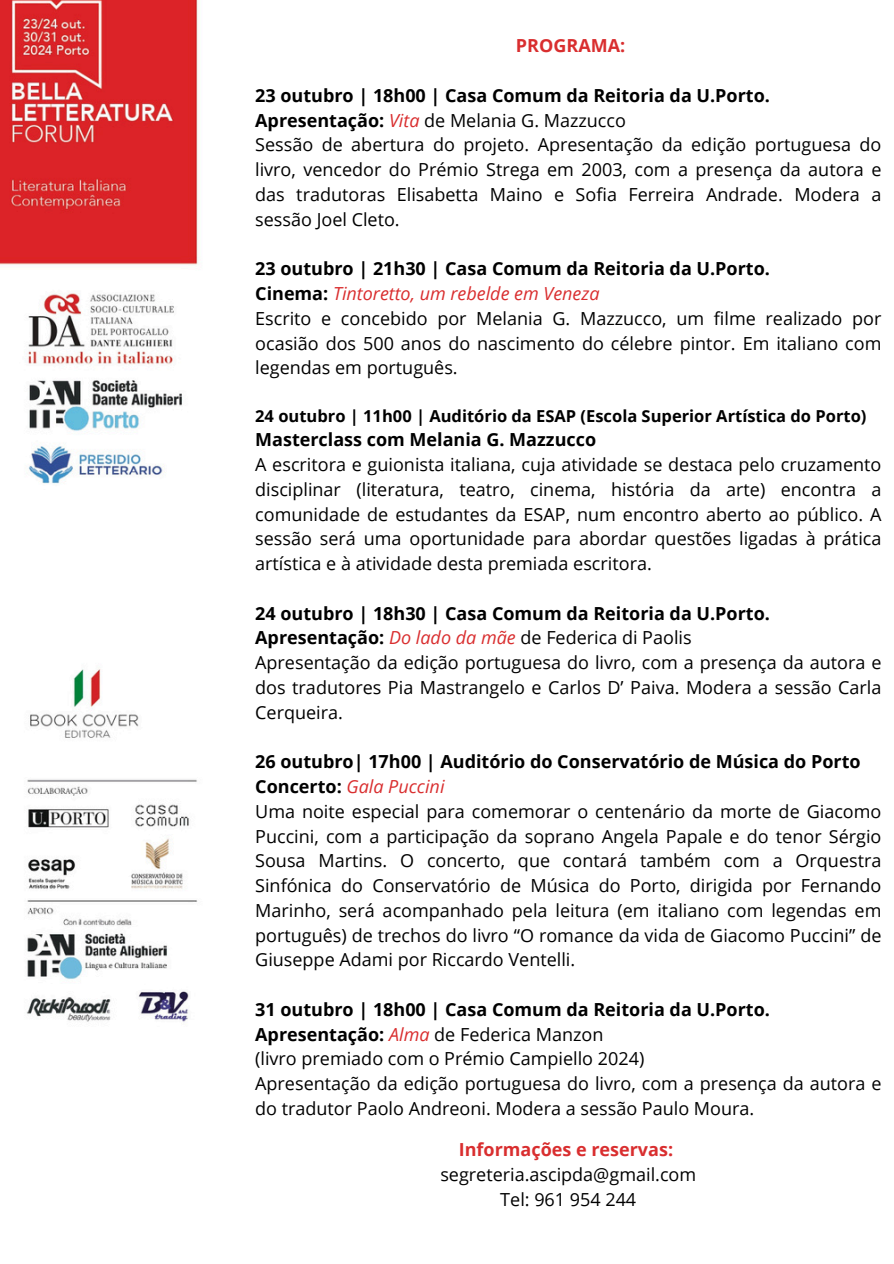
<style>
.page{position:relative;width:894px;height:1264px;background:#fff}
.page>*{position:absolute;margin:0;border:0;box-sizing:border-box;transform-origin:0 0}
.t1{font:18px/24.8px "Open Sans";color:#000;text-align:justify}
.t2{font:700 18px "Open Sans";color:#000}
.t3{font:italic 18px "Open Sans";color:#d92e2f}
.t4{font:700 18px "Open Sans";color:#d92e2f}
.t5{font:700 16.5px "Open Sans";color:#000}
.s1{font-weight:700}
.s2{font-style:italic;color:#d92e2f}
.s3{font-weight:700;font-style:normal;color:#000}
</style>
<div class="page">
<img style="left:0;top:0;width:199px;height:1022px">
<h1 class="t4" style="left:516px;top:33px;width:111px">PROGRAMA:</h1>
<p class="t2" style="left:255px;top:83px;width:516px">23 outubro | 18h00 | Casa Comum da Reitoria da U.Porto.</p>
<p class="t1" style="left:255px;top:107px;width:372px"><span class="s1">Apresentação:</span> <span class="s2">Vita</span> de Melania G. Mazzucco</p>
<p class="t1" style="left:255px;top:132px;width:627px">Sessão de abertura do projeto. Apresentação da edição portuguesa do livro, vencedor do Prémio Strega em 2003, com a presença da autora e das tradutoras Elisabetta Maino e Sofia Ferreira Andrade. Modera a sessão Joel Cleto.</p>
<p class="t2" style="left:255px;top:256px;width:516px">23 outubro | 21h30 | Casa Comum da Reitoria da U.Porto.</p>
<p class="t3" style="left:255px;top:281px;width:346px"><span class="s3">Cinema:</span> Tintoretto, um rebelde em Veneza</p>
<p class="t1" style="left:255px;top:305px;width:627px">Escrito e concebido por Melania G. Mazzucco, um filme realizado por ocasião dos 500 anos do nascimento do célebre pintor. Em italiano com legendas em português.</p>
<p class="t5" style="left:255px;top:404px;width:612px">24 outubro | 11h00 | Auditório da ESAP (Escola Superior Artística do Porto)</p>
<p class="t2" style="left:255px;top:427px;width:342px">Masterclass com Melania G. Mazzucco</p>
<p class="t1" style="left:255px;top:451px;width:627px">A escritora e guionista italiana, cuja atividade se destaca pelo cruzamento disciplinar (literatura, teatro, cinema, história da arte) encontra a comunidade de estudantes da ESAP, num encontro aberto ao público. A sessão será uma oportunidade para abordar questões ligadas à prática artística e à atividade desta premiada escritora.</p>
<p class="t2" style="left:255px;top:600px;width:516px">24 outubro | 18h30 | Casa Comum da Reitoria da U.Porto.</p>
<p class="t1" style="left:255px;top:625px;width:438px"><span class="s1">Apresentação:</span> <span class="s2">Do lado da mãe</span> de Federica di Paolis</p>
<p class="t1" style="left:255px;top:649px;width:627px">Apresentação da edição portuguesa do livro, com a presença da autora e dos tradutores Pia Mastrangelo e Carlos D’ Paiva. Modera a sessão Carla Cerqueira.</p>
<p class="t2" style="left:255px;top:749px;width:606px">26 outubro| 17h00 | Auditório do Conservatório de Música do Porto</p>
<p class="t3" style="left:255px;top:773px;width:191px"><span class="s3">Concerto:</span> Gala Puccini</p>
<p class="t1" style="left:255px;top:798px;width:627px">Uma noite especial para comemorar o centenário da morte de Giacomo Puccini, com a participação da soprano Angela Papale e do tenor Sérgio Sousa Martins. O concerto, que contará também com a Orquestra Sinfónica do Conservatório de Música do Porto, dirigida por Fernando Marinho, será acompanhado pela leitura (em italiano com legendas em português) de trechos do livro “O romance da vida de Giacomo Puccini” de Giuseppe Adami por Riccardo Ventelli.</p>
<p class="t2" style="left:255px;top:996px;width:516px">31 outubro | 18h00 | Casa Comum da Reitoria da U.Porto.</p>
<p class="t1" style="left:255px;top:1021px;width:349px"><span class="s1">Apresentação:</span> <span class="s2">Alma</span> de Federica Manzon</p>
<p class="t1" style="left:255px;top:1045px;width:390px">(livro premiado com o Prémio Campiello 2024)</p>
<p class="t1" style="left:255px;top:1070px;width:627px">Apresentação da edição portuguesa do livro, com a presença da autora e do tradutor Paolo Andreoni. Modera a sessão Paulo Moura.</p>
<p class="t4" style="left:458px;top:1136px;width:216px">Informações e reservas:</p>
<p class="t1" style="left:440px;top:1161px;width:257px">segreteria.ascipda@gmail.com</p>
<p class="t1" style="left:500px;top:1186px;width:137px">Tel: 961 954 244</p>
</div>
